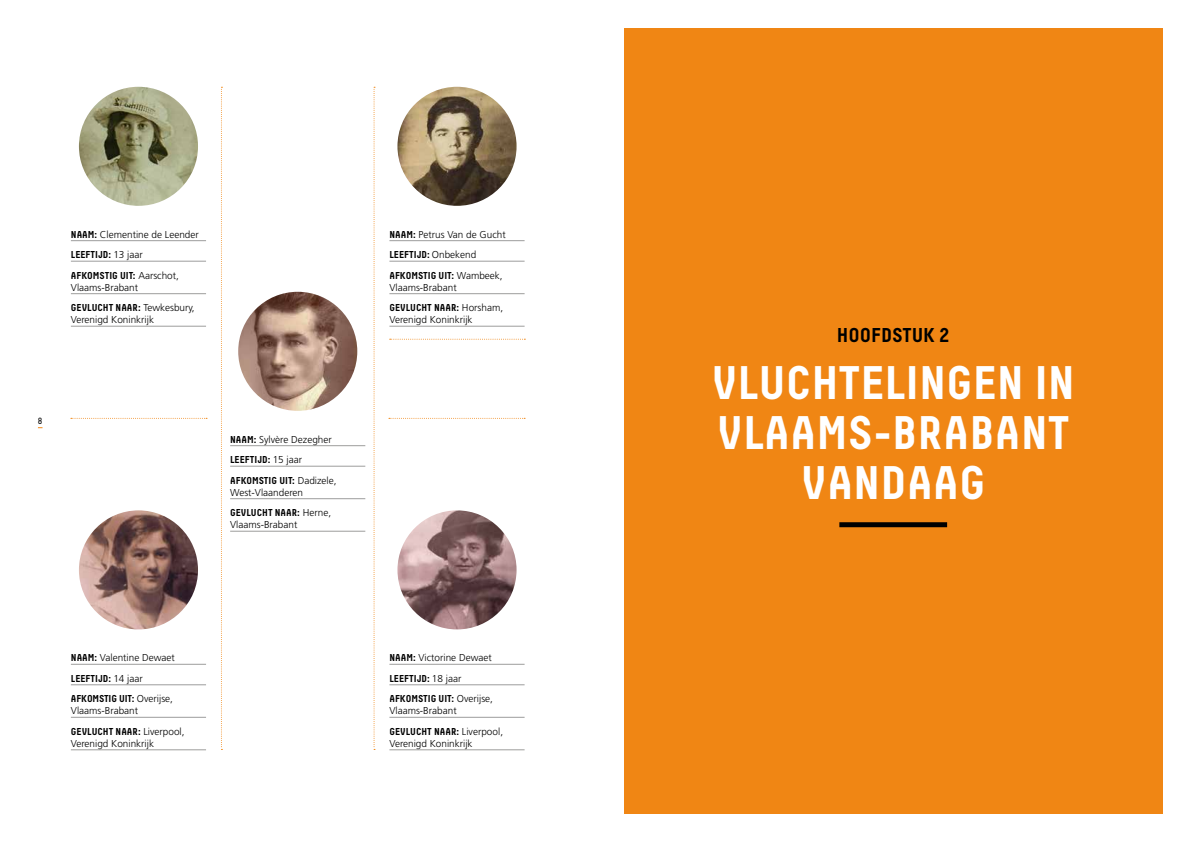
<style>
.page{position:relative;width:1191px;height:842px;background:#fff}
.page>*{position:absolute;margin:0;border:0;box-sizing:border-box;transform-origin:0 0}
.t1{font:700 47px/50px "Decima";color:#fff;text-align:center}
.t2{font:700 20px "Decima";color:#000}
.t3{font:700 10px/20.5px "Decima";color:#000}
.t4{font:300 10px "Frutiger";color:#000}
.t5{font:9px "Decima";color:#000}
.s1{font-family:"Decima";font-weight:700}
.s2{font-family:"Frutiger";font-weight:300}
</style>
<div class="page">
<div style="left:624px;top:28px;width:538px;height:786px;background:#f08614"></div>
<div style="left:839px;top:522px;width:108px;height:5px;background:#000"></div>
<svg style="left:373px;top:87px;width:2px;height:663px"></svg>
<svg style="left:221px;top:87px;width:1px;height:663px"></svg>
<hr style="left:71px;top:240px;width:135px;height:1px;background:#9d9d9c">
<hr style="left:71px;top:261px;width:135px;height:1px;background:#9d9d9c">
<hr style="left:71px;top:293px;width:135px;height:1px;background:#9d9d9c">
<hr style="left:71px;top:326px;width:135px;height:1px;background:#9d9d9c">
<img style="left:79px;top:87px;width:119px;height:119px;border-radius:60px">
<hr style="left:71px;top:664px;width:135px;height:1px;background:#9d9d9c">
<hr style="left:71px;top:684px;width:135px;height:1px;background:#9d9d9c">
<hr style="left:71px;top:717px;width:135px;height:1px;background:#9d9d9c">
<hr style="left:71px;top:749px;width:135px;height:1px;background:#9d9d9c">
<img style="left:79px;top:510px;width:119px;height:119px;border-radius:60px">
<hr style="left:230px;top:445px;width:135px;height:1px;background:#9d9d9c">
<hr style="left:230px;top:466px;width:135px;height:1px;background:#9d9d9c">
<hr style="left:230px;top:498px;width:135px;height:1px;background:#9d9d9c">
<hr style="left:230px;top:531px;width:135px;height:1px;background:#9d9d9c">
<img style="left:238px;top:292px;width:119px;height:119px;border-radius:60px">
<hr style="left:389px;top:240px;width:135px;height:1px;background:#9d9d9c">
<hr style="left:389px;top:261px;width:135px;height:1px;background:#9d9d9c">
<hr style="left:389px;top:293px;width:135px;height:1px;background:#9d9d9c">
<hr style="left:389px;top:326px;width:135px;height:1px;background:#9d9d9c">
<img style="left:397px;top:87px;width:119px;height:119px;border-radius:60px">
<svg style="left:390px;top:339px;width:135px;height:1px"></svg>
<hr style="left:389px;top:664px;width:135px;height:1px;background:#9d9d9c">
<hr style="left:389px;top:684px;width:135px;height:1px;background:#9d9d9c">
<hr style="left:389px;top:717px;width:135px;height:1px;background:#9d9d9c">
<hr style="left:389px;top:749px;width:135px;height:1px;background:#9d9d9c">
<img style="left:397px;top:510px;width:119px;height:119px;border-radius:60px">
<svg style="left:71px;top:418px;width:136px;height:1px"></svg>
<svg style="left:389px;top:418px;width:136px;height:1px"></svg>
<p class="t4" style="left:71px;top:228px;width:129px"><span class="s1">NAAM:</span> Clementine de Leender</p>
<p class="t3" style="left:71px;top:244px;width:110px">LEEFTIJD: <span class="s2">13 jaar<br></span>AFKOMSTIG UIT: <span class="s2">Aarschot,</span></p>
<p class="t4" style="left:71px;top:281px;width:69px">Vlaams-Brabant</p>
<p class="t3" style="left:71px;top:297px;width:125px">GEVLUCHT NAAR: <span class="s2">Tewkesbury,</span></p>
<p class="t4" style="left:71px;top:314px;width:85px">Verenigd Koninkrijk</p>
<p class="t5" style="left:38px;top:416px;width:6px">8</p>
<p class="t4" style="left:230px;top:433px;width:103px"><span class="s1">NAAM:</span> Sylvère Dezegher</p>
<p class="t3" style="left:230px;top:449px;width:108px">LEEFTIJD: <span class="s2">15 jaar<br></span>AFKOMSTIG UIT: <span class="s2">Dadizele,</span></p>
<p class="t4" style="left:230px;top:486px;width:74px">West-Vlaanderen</p>
<p class="t3" style="left:230px;top:502px;width:103px">GEVLUCHT NAAR: <span class="s2">Herne,</span></p>
<p class="t4" style="left:230px;top:519px;width:69px">Vlaams-Brabant</p>
<p class="t4" style="left:71px;top:652px;width:106px"><span class="s1">NAAM:</span> Valentine Dewaet</p>
<p class="t3" style="left:71px;top:668px;width:104px">LEEFTIJD: <span class="s2">14 jaar<br></span>AFKOMSTIG UIT: <span class="s2">Overijse,</span></p>
<p class="t4" style="left:71px;top:705px;width:69px">Vlaams-Brabant</p>
<p class="t3" style="left:71px;top:721px;width:115px">GEVLUCHT NAAR: <span class="s2">Liverpool,</span></p>
<p class="t4" style="left:71px;top:738px;width:85px">Verenigd Koninkrijk</p>
<p class="t4" style="left:389px;top:228px;width:118px"><span class="s1">NAAM:</span> Petrus Van de Gucht</p>
<p class="t3" style="left:389px;top:244px;width:115px">LEEFTIJD: <span class="s2">Onbekend<br></span>AFKOMSTIG UIT: <span class="s2">Wambeek,</span></p>
<p class="t4" style="left:389px;top:281px;width:69px">Vlaams-Brabant</p>
<p class="t3" style="left:389px;top:297px;width:115px">GEVLUCHT NAAR: <span class="s2">Horsham,</span></p>
<p class="t4" style="left:389px;top:314px;width:85px">Verenigd Koninkrijk</p>
<p class="t4" style="left:389px;top:652px;width:104px"><span class="s1">NAAM:</span> Victorine Dewaet</p>
<p class="t3" style="left:389px;top:668px;width:105px">LEEFTIJD: <span class="s2">18 jaar<br></span>AFKOMSTIG UIT: <span class="s2">Overijse,</span></p>
<p class="t4" style="left:389px;top:705px;width:69px">Vlaams-Brabant</p>
<p class="t3" style="left:389px;top:721px;width:115px">GEVLUCHT NAAR: <span class="s2">Liverpool,</span></p>
<p class="t4" style="left:389px;top:738px;width:85px">Verenigd Koninkrijk</p>
<h2 class="t2" style="left:837px;top:324px;width:114px">HOOFDSTUK 2</h2>
<h1 class="t1" style="left:711px;top:357px;width:365px">VLUCHTELINGEN IN<br>VLAAMS-BRABANT<br>VANDAAG</h1>
</div>
